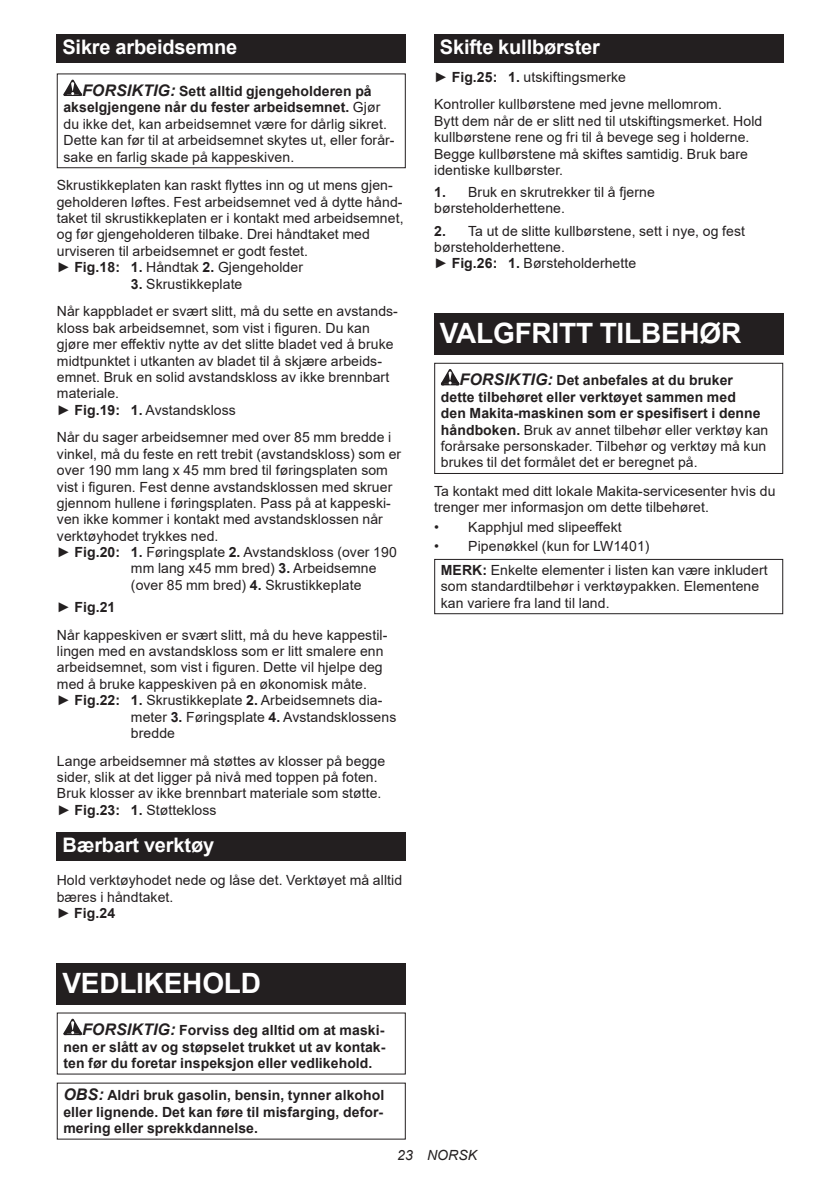
<style>
.page{position:relative;width:840px;height:1191px;background:#fff}
.page>*{position:absolute;margin:0;border:0;box-sizing:border-box;transform-origin:0 0}
.t1{font:700 28px "Arial";letter-spacing:-.01em;color:#fff}
.t2{font:700 20px "Arial";letter-spacing:-.01em;color:#fff}
.t3{font:14px/16.4px "Arial";letter-spacing:.005em;color:#231f20}
.t4{font:700 14px/16.4px "Arial";letter-spacing:.005em;color:#231f20;text-align:justify}
.t5{font:italic 14px "Arial";letter-spacing:.005em;color:#231f20}
.s1{font-weight:700;font-style:italic;font-size:16px}
.s2{font-weight:700}
.s3{font-style:italic;font-size:16px}
</style>
<div class="page">
<div style="left:57px;top:34px;width:348px;height:29px;background:#231f20"></div>
<svg style="left:63px;top:80px;width:19px;height:16px"></svg>
<div style="left:57px;top:73px;width:348px;height:95px;border:1px solid #231f20"></div>
<div style="left:57px;top:832px;width:348px;height:28px;background:#231f20"></div>
<div style="left:57px;top:963px;width:348px;height:41px;background:#231f20"></div>
<svg style="left:63px;top:1018px;width:19px;height:17px"></svg>
<div style="left:434px;top:34px;width:348px;height:29px;background:#231f20"></div>
<div style="left:434px;top:314px;width:348px;height:41px;background:#231f20"></div>
<svg style="left:440px;top:369px;width:19px;height:16px"></svg>
<div style="left:434px;top:363px;width:348px;height:111px;border:1px solid #231f20"></div>
<div style="left:434px;top:559px;width:348px;height:55px;border:1px solid #231f20"></div>
<h2 class="t2" style="left:62px;top:33px;width:176px">Sikre arbeidsemne</h2>
<p class="t3" style="left:63px;top:83px;width:332px;text-indent:19px"><span class="s1">FORSIKTIG:</span> <span class="s2">Sett alltid gjengeholderen på akselgjengene når du fester arbeidsemnet.</span> Gjør du ikke det, kan arbeidsemnet være for dårlig sikret.<br>Dette kan før til at arbeidsemnet skytes ut, eller forår&shy;sake en farlig skade på kappeskiven.</p>
<p class="t3" style="left:57px;top:177px;width:348px">Skrustikkeplaten kan raskt flyttes inn og ut mens gjen&shy;geholderen løftes. Fest arbeidsemnet ved å dytte hånd&shy;taket til skrustikkeplaten er i kontakt med arbeidsemnet, og før gjengeholderen tilbake. Drei håndtaket med urviseren til arbeidsemnet er godt festet.<br>► <span class="s2">Fig.18: 1.</span> Håndtak <span class="s2">2.</span> Gjengeholder</p>
<p class="t3" style="left:57px;top:270px;width:342px;line-height:27.8px;text-indent:74px"><span class="s2">3.</span> Skrustikkeplate<br>Når kappbladet er svært slitt, må du sette en avstands-</p>
<p class="t3" style="left:57px;top:319px;width:338px">kloss bak arbeidsemnet, som vist i figuren. Du kan gjøre mer effektiv nytte av det slitte bladet ved å bruke midtpunktet i utkanten av bladet til å skjære arbeids&shy;emnet. Bruk en solid avstandskloss av ikke brennbart materiale.<br>► <span class="s2">Fig.19: 1.</span> Avstandskloss</p>
<p class="t3" style="left:57px;top:429px;width:336px">Når du sager arbeidsemner med over 85 mm bredde i</p>
<p class="t3" style="left:57px;top:445px;width:346px">vinkel, må du feste en rett trebit (avstandskloss) som er</p>
<p class="t3" style="left:57px;top:462px;width:332px">over 190 mm lang x 45 mm bred til føringsplaten som</p>
<p class="t3" style="left:57px;top:478px;width:337px">vist i figuren. Fest denne avstandsklossen med skruer</p>
<p class="t3" style="left:57px;top:495px;width:335px">gjennom hullene i føringsplaten. Pass på at kappeski-</p>
<p class="t3" style="left:57px;top:511px;width:327px">ven ikke kommer i kontakt med avstandsklossen når</p>
<p class="t3" style="left:57px;top:527px;width:163px">verktøyhodet trykkes ned.</p>
<p class="t3" style="left:57px;top:544px;width:341px">► <span class="s2">Fig.20: 1.</span> Føringsplate <span class="s2">2.</span> Avstandskloss (over 190</p>
<p class="t3" style="left:131px;top:560px;width:247px">mm lang x45 mm bred) <span class="s2">3.</span> Arbeidsemne</p>
<p class="t3" style="left:131px;top:576px;width:232px">(over 85 mm bred) <span class="s2">4.</span> Skrustikkeplate</p>
<p class="t3" style="left:57px;top:593px;width:332px;line-height:27.8px">► <span class="s2">Fig.21<br></span>Når kappeskiven er svært slitt, må du heve kappestil-</p>
<p class="t3" style="left:57px;top:643px;width:328px">lingen med en avstandskloss som er litt smalere enn</p>
<p class="t3" style="left:57px;top:659px;width:327px">arbeidsemnet, som vist i figuren. Dette vil hjelpe deg</p>
<p class="t3" style="left:57px;top:675px;width:311px">med å bruke kappeskiven på en økonomisk måte.</p>
<p class="t3" style="left:57px;top:692px;width:327px">► <span class="s2">Fig.22: 1.</span> Skrustikkeplate <span class="s2">2.</span> Arbeidsemnets dia-</p>
<p class="t3" style="left:131px;top:708px;width:267px">meter <span class="s2">3.</span> Føringsplate <span class="s2">4.</span> Avstandsklossens</p>
<p class="t3" style="left:131px;top:724px;width:46px">bredde</p>
<p class="t3" style="left:57px;top:752px;width:329px">Lange arbeidsemner må støttes av klosser på begge sider, slik at det ligger på nivå med toppen på foten.<br>Bruk klosser av ikke brennbart materiale som støtte. ► <span class="s2">Fig.23: 1.</span> Støttekloss</p>
<h2 class="t2" style="left:62px;top:830px;width:153px">Bærbart verktøy</h2>
<p class="t3" style="left:57px;top:872px;width:347px">Hold verktøyhodet nede og låse det. Verktøyet må alltid bæres i håndtaket.<br>► <span class="s2">Fig.24</span></p>
<h1 class="t1" style="left:62px;top:963px;width:200px">VEDLIKEHOLD</h1>
<p class="t4" style="left:63px;top:1022px;width:323px;text-indent:19px"><span class="s3">FORSIKTIG:</span> Forviss deg alltid om at maski&shy;nen er slått av og støpselet trukket ut av kontak&shy;ten før du foretar inspeksjon eller vedlikehold.</p>
<p class="t4" style="left:63px;top:1087px;width:322px"><span class="s3">OBS:</span> Aldri bruk gasolin, bensin, tynner alkohol eller lignende. Det kan føre til misfarging, defor&shy;mering eller sprekkdannelse.</p>
<h2 class="t2" style="left:439px;top:33px;width:162px">Skifte kullbørster</h2>
<p class="t3" style="left:434px;top:63px;width:289px;line-height:27.8px">► <span class="s2">Fig.25: 1.</span> utskiftingsmerke<br>Kontroller kullbørstene med jevne mellomrom.</p>
<p class="t3" style="left:434px;top:113px;width:329px">Bytt dem når de er slitt ned til utskiftingsmerket. Hold kullbørstene rene og fri til å bevege seg i holderne.<br>Begge kullbørstene må skiftes samtidig. Bruk bare identiske kullbørster.</p>
<p class="t3" style="left:434px;top:184px;width:222px"><span class="s2">1.</span> Bruk en skrutrekker til å fjerne børsteholderhettene.</p>
<p class="t3" style="left:434px;top:222px;width:312px"><span class="s2">2.</span> Ta ut de slitte kullbørstene, sett i nye, og fest børsteholderhettene.<br>► <span class="s2">Fig.26: 1.</span> Børsteholderhette</p>
<h1 class="t1" style="left:439px;top:314px;width:303px">VALGFRITT TILBEHØR</h1>
<p class="t3" style="left:440px;top:372px;width:329px;text-indent:19px"><span class="s1">FORSIKTIG:</span> <span class="s2">Det anbefales at du bruker dette tilbehøret eller verktøyet sammen med<br>den Makita-maskinen som er spesifisert i denne håndboken.</span> Bruk av annet tilbehør eller verktøy kan forårsake personskader. Tilbehør og verktøy må kun brukes til det formålet det er beregnet på.</p>
<p class="t3" style="left:434px;top:483px;width:342px">Ta kontakt med ditt lokale Makita-servicesenter hvis du trenger mer informasjon om dette tilbehøret.</p>
<p class="t3" style="left:434px;top:518px;width:189px">• Kapphjul med slipeeffekt</p>
<p class="t3" style="left:440px;top:534px;width:328px;line-height:23.8px;text-indent:-7px">• Pipenøkkel (kun for LW1401)<br><span class="s2">MERK:</span> Enkelte elementer i listen kan være inkludert</p>
<p class="t3" style="left:440px;top:578px;width:320px">som standardtilbehør i verktøypakken. Elementene kan variere fra land til land.</p>
<p class="t5" style="left:397px;top:1146px;width:81px">23 NORSK</p>
</div>
